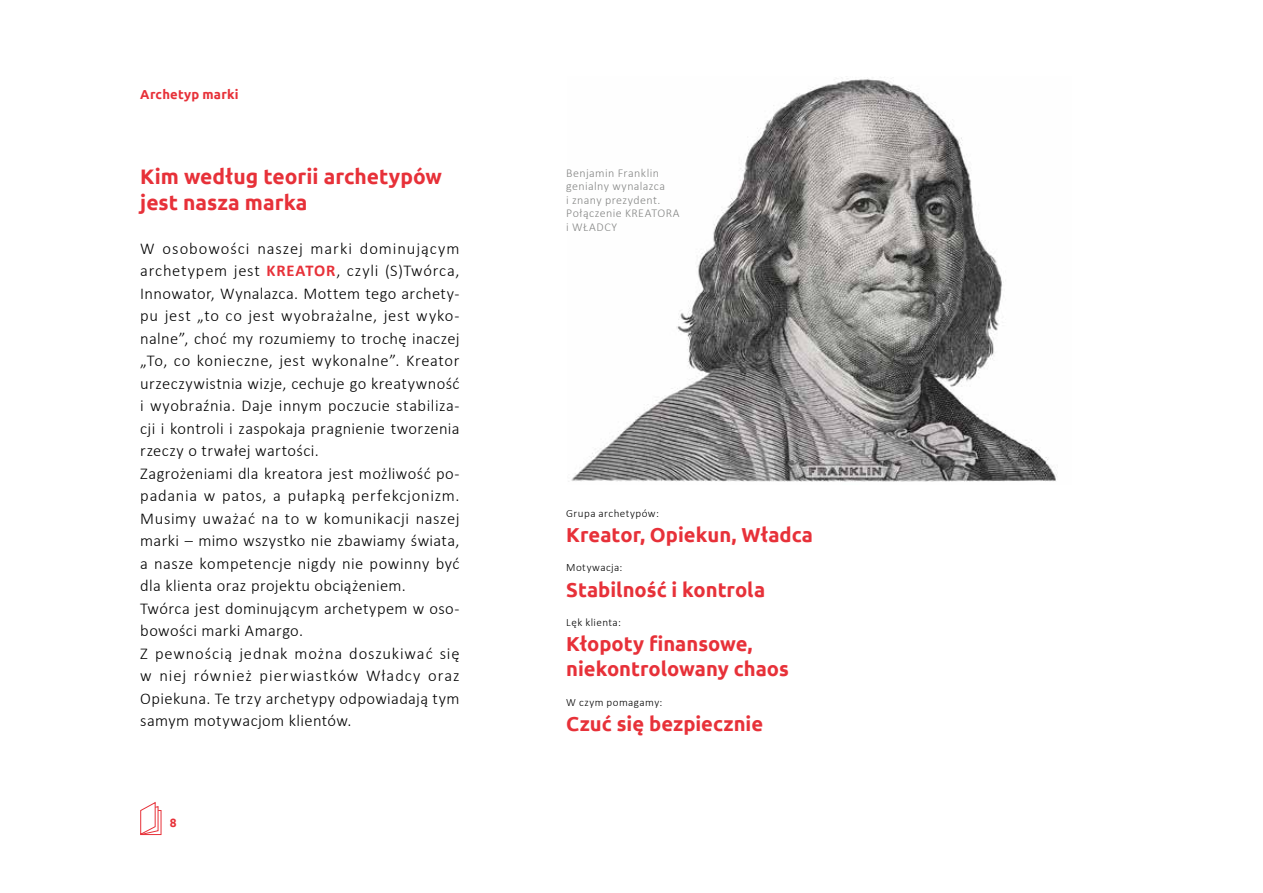
<style>
.page{position:relative;width:1263px;height:893px;background:#fff}
.page>*{position:absolute;margin:0;border:0;box-sizing:border-box;transform-origin:0 0}
.t1{font:700 21px/25.5px "Ubuntu";color:#e73139}
.t2{font:700 20.25px/25.2px "Ubuntu";color:#e73139}
.t3{font:300 16.5px/22.5px "Calibri";letter-spacing:.03em;color:#000}
.t4{font:700 13.05px "Ubuntu";letter-spacing:.02em;color:#e73139}
.t5{font:300 12px/13.5px "Calibri";letter-spacing:.03em;color:#868786}
.t6{font:700 12px "Ubuntu";color:#e73139}
.t7{font:300 11.1px "Calibri";letter-spacing:.04em;color:#000}
.s1{font-weight:700;color:#e73139}
</style>
<div class="page">
<svg style="left:140px;top:802px;width:22px;height:33px"></svg>
<img style="left:568px;top:77px;width:489px;height:405px">
<p class="t4" style="left:140px;top:87px;width:100px">Archetyp marki</p>
<p class="t1" style="left:140px;top:164px;width:303px">Kim według teorii archetypów jest nasza marka</p>
<p class="t3" style="left:140px;top:237px;width:321px">W osobowości naszej marki dominującym archetypem jest <span class="s1">KREATOR</span>, czyli (S)Twórca, Innowator, Wynalazca. Mottem tego archety&shy;pu jest „to co jest wyobrażalne, jest wyko&shy;nalne”, choć my rozumiemy to trochę inaczej „To, co konieczne, jest wykonalne”. Kreator urzeczywistnia wizje, cechuje go kreatywność i wyobraźnia. Daje innym poczucie stabiliza&shy;cji i kontroli i zaspokaja pragnienie tworzenia rzeczy o trwałej wartości.<br>Zagrożeniami dla kreatora jest możliwość po&shy;padania w patos, a pułapką perfekcjonizm.<br>Musimy uważać na to w komunikacji naszej marki – mimo wszystko nie zbawiamy świata, a nasze kompetencje nigdy nie powinny być dla klienta oraz projektu obciążeniem.<br>Twórca jest dominującym archetypem w oso&shy;bowości marki Amargo.<br>Z pewnością jednak można doszukiwać się w niej również pierwiastków Władcy oraz Opiekuna. Te trzy archetypy odpowiadają tym samym motywacjom klientów.</p>
<p class="t6" style="left:170px;top:815px;width:8px">8</p>
<p class="t5" style="left:566px;top:166px;width:115px">Benjamin Franklin genialny wynalazca<br>i znany prezydent.<br>Połączenie KREATORA i WŁADCY</p>
<p class="t7" style="left:566px;top:506px;width:94px">Grupa archetypów:</p>
<p class="t2" style="left:566px;top:522px;width:248px">Kreator, Opiekun, Władca</p>
<p class="t7" style="left:566px;top:561px;width:58px">Motywacja:</p>
<p class="t2" style="left:566px;top:576px;width:200px">Stabilność i kontrola</p>
<p class="t7" style="left:566px;top:615px;width:56px">Lęk klienta:</p>
<p class="t2" style="left:566px;top:631px;width:224px">Kłopoty finansowe, niekontrolowany chaos</p>
<p class="t7" style="left:566px;top:695px;width:98px">W czym pomagamy:</p>
<p class="t2" style="left:566px;top:711px;width:198px">Czuć się bezpiecznie</p>
</div>
